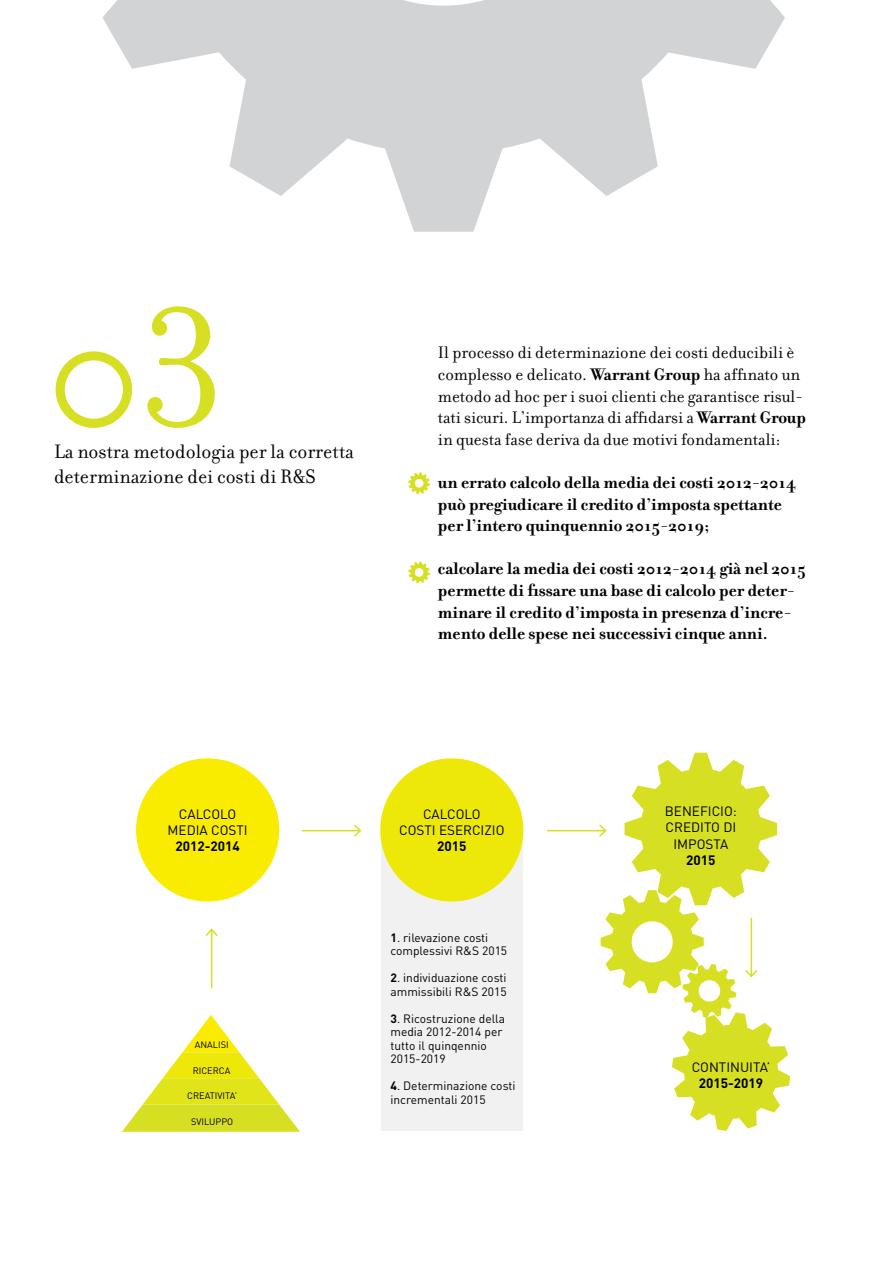
<style>
.page{position:relative;width:893px;height:1263px;background:#fff}
.page>*{position:absolute;margin:0;border:0;box-sizing:border-box;transform-origin:0 0}
.t1{font:180px "Filosofia";color:#d7df23}
.t2{font:21px/25.2px "Filosofia";color:#000}
.t3{font:700 18px/21.6px "Filosofia";color:#000}
.t4{font:18px/21.6px "Filosofia";color:#000}
.t5{font:13.5px/16.2px "DIN";color:#000;text-align:center}
.t6{font:700 13.5px "DIN";color:#000}
.t7{font:12px/13.5px "DIN";color:#000}
.t8{font:9.3px "DIN";color:#000}
.s1{font-weight:700}
</style>
<div class="page">
<div style="left:381px;top:824px;width:142px;height:306px;background:#f1f1f2"></div>
<div style="left:136px;top:758px;width:143px;height:143px;background:#f9ec00;border-radius:50%"></div>
<hr style="left:302px;top:830px;width:58px;height:1px;background:#d7df23">
<svg style="left:352px;top:824px;width:10px;height:13px"></svg>
<div style="left:380px;top:758px;width:143px;height:143px;background:#eee809;border-radius:50%"></div>
<hr style="left:547px;top:830px;width:59px;height:1px;background:#d7df23">
<svg style="left:102px;top:0;width:683px;height:232px;fill:#d1d3d4"></svg>
<svg style="left:122px;top:1015px;width:178px;height:117px"></svg>
<hr style="left:211px;top:929px;width:1px;height:59px;background:#d7df23">
<svg style="left:205px;top:928px;width:13px;height:10px"></svg>
<svg style="left:597px;top:753px;width:193px;height:378px"></svg>
<svg style="left:408px;top:472px;width:22px;height:22px"></svg>
<svg style="left:408px;top:561px;width:22px;height:22px"></svg>
<h1 class="t1" style="left:45px;top:269px;width:181px">03</h1>
<p class="t2" style="left:54px;top:439px;width:302px">La nostra metodologia per la corretta determinazione dei costi di R&amp;S</p>
<p class="t4" style="left:438px;top:342px;width:369px">Il processo di determinazione dei costi deducibili è complesso e delicato. <span class="s1">Warrant Group</span> ha affinato un metodo ad hoc per i suoi clienti che garantisce risul&shy;tati sicuri. L’importanza di affidarsi a <span class="s1">Warrant Group </span>in questa fase deriva da due motivi fondamentali:</p>
<p class="t3" style="left:438px;top:472px;width:360px">un errato calcolo della media dei costi 2012-2014 può pregiudicare il credito d’imposta spettante per l’intero quinquennio 2015-2019;</p>
<p class="t3" style="left:438px;top:558px;width:369px">calcolare la media dei costi 2012-2014 già nel 2015 permette di fissare una base di calcolo per deter&shy;minare il credito d’imposta in presenza d’incre&shy;mento delle spese nei successivi cinque anni.</p>
<p class="t5" style="left:168px;top:806px;width:82px">CALCOLO<br>MEDIA COSTI</p>
<p class="t6" style="left:175px;top:838px;width:66px">2012-2014</p>
<p class="t8" style="left:195px;top:1039px;width:36px">ANALISI</p>
<p class="t8" style="left:193px;top:1065px;width:39px">RICERCA</p>
<p class="t8" style="left:187px;top:1089px;width:51px">CREATIVITA’</p>
<p class="t8" style="left:191px;top:1115px;width:44px">SVILUPPO</p>
<p class="t5" style="left:399px;top:806px;width:107px">CALCOLO<br>COSTI ESERCIZIO</p>
<p class="t6" style="left:437px;top:838px;width:31px">2015</p>
<p class="t7" style="left:390px;top:930px;width:118px"><span class="s1">1</span>. rilevazione costi complessivi R&amp;S 2015</p>
<p class="t7" style="left:390px;top:971px;width:118px"><span class="s1">2</span>. individuazione costi ammissibili R&amp;S 2015</p>
<p class="t7" style="left:390px;top:1011px;width:116px"><span class="s1">3</span>. Ricostruzione della media 2012-2014 per tutto il quinqennio<br>2015-2019</p>
<p class="t7" style="left:390px;top:1079px;width:127px"><span class="s1">4</span>. Determinazione costi incrementali 2015</p>
<p class="t5" style="left:665px;top:803px;width:73px">BENEFICIO:<br>CREDITO DI<br>IMPOSTA</p>
<p class="t6" style="left:686px;top:851px;width:31px">2015</p>
<p class="t5" style="left:692px;top:1058px;width:80px">CONTINUITA’</p>
<p class="t6" style="left:699px;top:1074px;width:66px">2015-2019</p>
</div>
